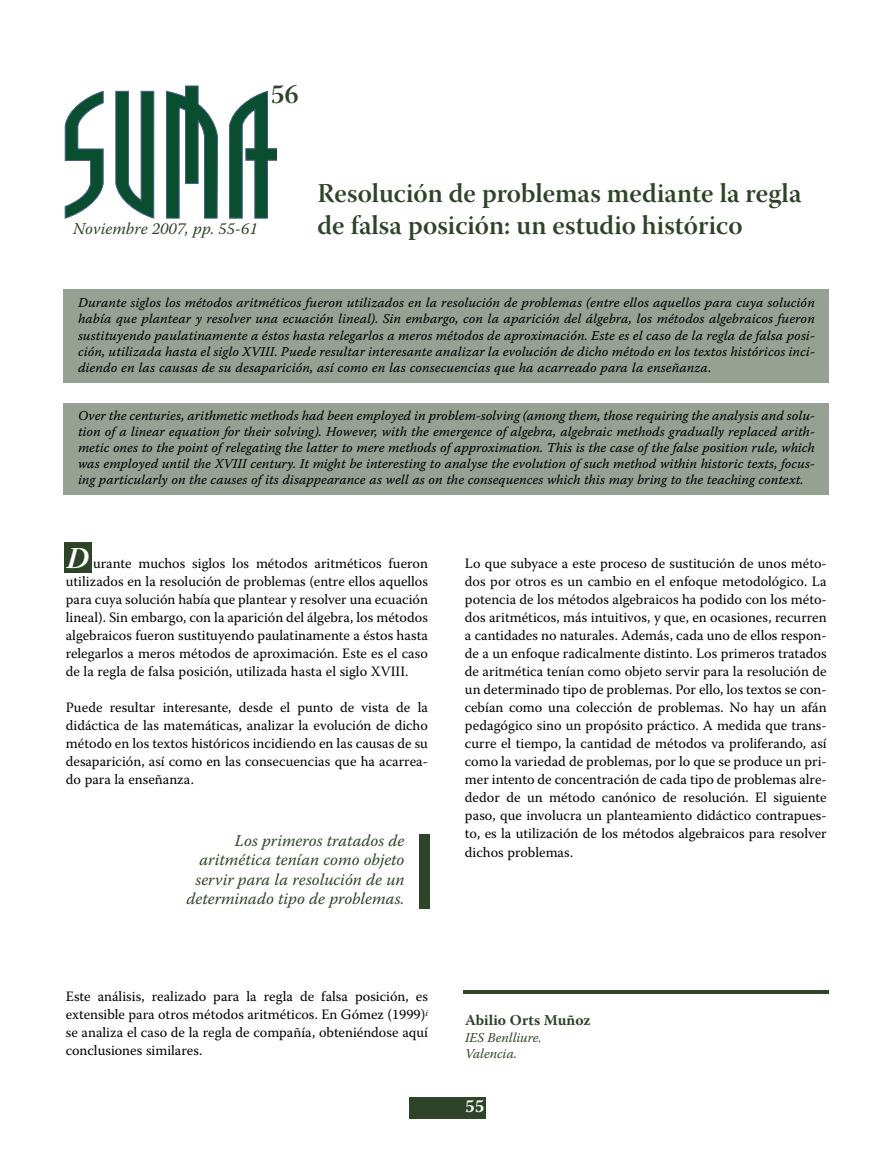
<style>
.page{position:relative;width:893px;height:1149px;background:#fff}
.page>*{position:absolute;margin:0;border:0;box-sizing:border-box;transform-origin:0 0}
.t1{font:30px "Warnock Pro Bold It Subh";color:#fff}
.t2{font:27px/32.4px "Warnock Pro Semibold Subh";color:#2e4428}
.t3{font:600 18px "Warnock Pro";color:#fff}
.t4{font:italic 16.5px/19.5px "Warnock Pro";color:#2e4428;text-align:right}
.t5{font:700 15px "Warnock Pro";color:#2e4428}
.t6{font:14.25px/18px "Warnock Pro";color:#000;text-align:justify}
.t7{font:13.5px/16.2px "Warnock Pro It Capt";color:#000;text-align:justify}
.t8{font:italic 13.5px/16.2px "Warnock Pro";color:#2e4428}
</style>
<div class="page">
<div style="left:409px;top:1096px;width:77px;height:21px;background:#2e4428"></div>
<svg style="left:65px;top:91px;width:39px;height:127px"></svg>
<svg style="left:115px;top:91px;width:39px;height:127px"></svg>
<svg style="left:166px;top:86px;width:52px;height:132px"></svg>
<svg style="left:229px;top:91px;width:48px;height:127px"></svg>
<div style="left:64px;top:289px;width:765px;height:94px;background:#96a193"></div>
<div style="left:64px;top:403px;width:765px;height:91px;background:#96a193"></div>
<svg style="left:463px;top:990px;width:366px;height:3px"></svg>
<div style="left:64px;top:542px;width:28px;height:30px;background:#2e4428"></div>
<div style="left:419px;top:834px;width:10px;height:74px;background:#2e4428"></div>
<h2 class="t2" style="left:271px;top:80px;width:29px">56</h2>
<p class="t4" style="left:73px;top:220px;width:186px">Noviembre 2007, pp. 55-61</p>
<h2 class="t2" style="left:317px;top:179px;width:485px">Resolución de problemas mediante la regla de falsa posición: un estudio histórico</h2>
<p class="t7" style="left:78px;top:296px;width:738px">Durante siglos los métodos aritméticos fueron utilizados en la resolución de problemas (entre ellos aquellos para cuya solución había que plantear y resolver una ecuación lineal). Sin embargo, con la aparición del álgebra, los métodos algebraicos fueron sustituyendo paulatinamente a éstos hasta relegarlos a meros métodos de aproximación. Este es el caso de la regla de falsa posi&shy;ción, utilizada hasta el siglo XVIII. Puede resultar interesante analizar la evolución de dicho método en los textos históricos inci&shy;diendo en las causas de su desaparición, así como en las consecuencias que ha acarreado para la enseñanza.</p>
<p class="t7" style="left:78px;top:408px;width:738px">Over the centuries, arithmetic methods had been employed in problem-solving (among them, those requiring the analysis and solu&shy;tion of a linear equation for their solving). However, with the emergence of algebra, algebraic methods gradually replaced arith&shy;metic ones to the point of relegating the latter to mere methods of approximation. This is the case of the false position rule, which was employed until the XVIII century. It might be interesting to analyse the evolution of such method within historic texts, focus&shy;ing particularly on the causes of its disappearance as well as on the consequences which this may bring to the teaching context.</p>
<h1 class="t1" style="left:67px;top:546px;width:23px">D</h1>
<p class="t6" style="left:66px;top:555px;width:364px;text-indent:27px">urante muchos siglos los métodos aritméticos fueron utilizados en la resolución de problemas (entre ellos aquellos para cuya solución había que plantear y resolver una ecuación lineal). Sin embargo, con la aparición del álgebra, los métodos algebraicos fueron sustituyendo paulatinamente a éstos hasta relegarlos a meros métodos de aproximación. Este es el caso de la regla de falsa posición, utilizada hasta el siglo XVIII.</p>
<p class="t6" style="left:66px;top:699px;width:364px">Puede resultar interesante, desde el punto de vista de la didáctica de las matemáticas, analizar la evolución de dicho método en los textos históricos incidiendo en las causas de su desaparición, así como en las consecuencias que ha acarrea&shy;do para la enseñanza.</p>
<p class="t4" style="left:187px;top:831px;width:220px">Los primeros tratados de aritmética tenían como objeto servir para la resolución de un determinado tipo de problemas.</p>
<p class="t6" style="left:66px;top:987px;width:364px">Este análisis, realizado para la regla de falsa posición, es extensible para otros métodos aritméticos. En Gómez (1999)<sup>i </sup>se analiza el caso de la regla de compañía, obteniéndose aquí conclusiones similares.</p>
<p class="t6" style="left:465px;top:555px;width:363px">Lo que subyace a este proceso de sustitución de unos méto&shy;dos por otros es un cambio en el enfoque metodológico. La potencia de los métodos algebraicos ha podido con los méto&shy;dos aritméticos, más intuitivos, y que, en ocasiones, recurren a cantidades no naturales. Además, cada uno de ellos respon&shy;de a un enfoque radicalmente distinto. Los primeros tratados de aritmética tenían como objeto servir para la resolución de un determinado tipo de problemas. Por ello, los textos se con&shy;cebían como una colección de problemas. No hay un afán pedagógico sino un propósito práctico. A medida que trans&shy;curre el tiempo, la cantidad de métodos va proliferando, así como la variedad de problemas, por lo que se produce un pri&shy;mer intento de concentración de cada tipo de problemas alre&shy;dedor de un método canónico de resolución. El siguiente paso, que involucra un planteamiento didáctico contrapues&shy;to, es la utilización de los métodos algebraicos para resolver dichos problemas.</p>
<p class="t5" style="left:465px;top:1014px;width:127px">Abilio Orts Muñoz</p>
<p class="t8" style="left:465px;top:1030px;width:78px">IES Benlliure.<br>Valencia.</p>
<p class="t3" style="left:465px;top:1098px;width:21px">55</p>
</div>
